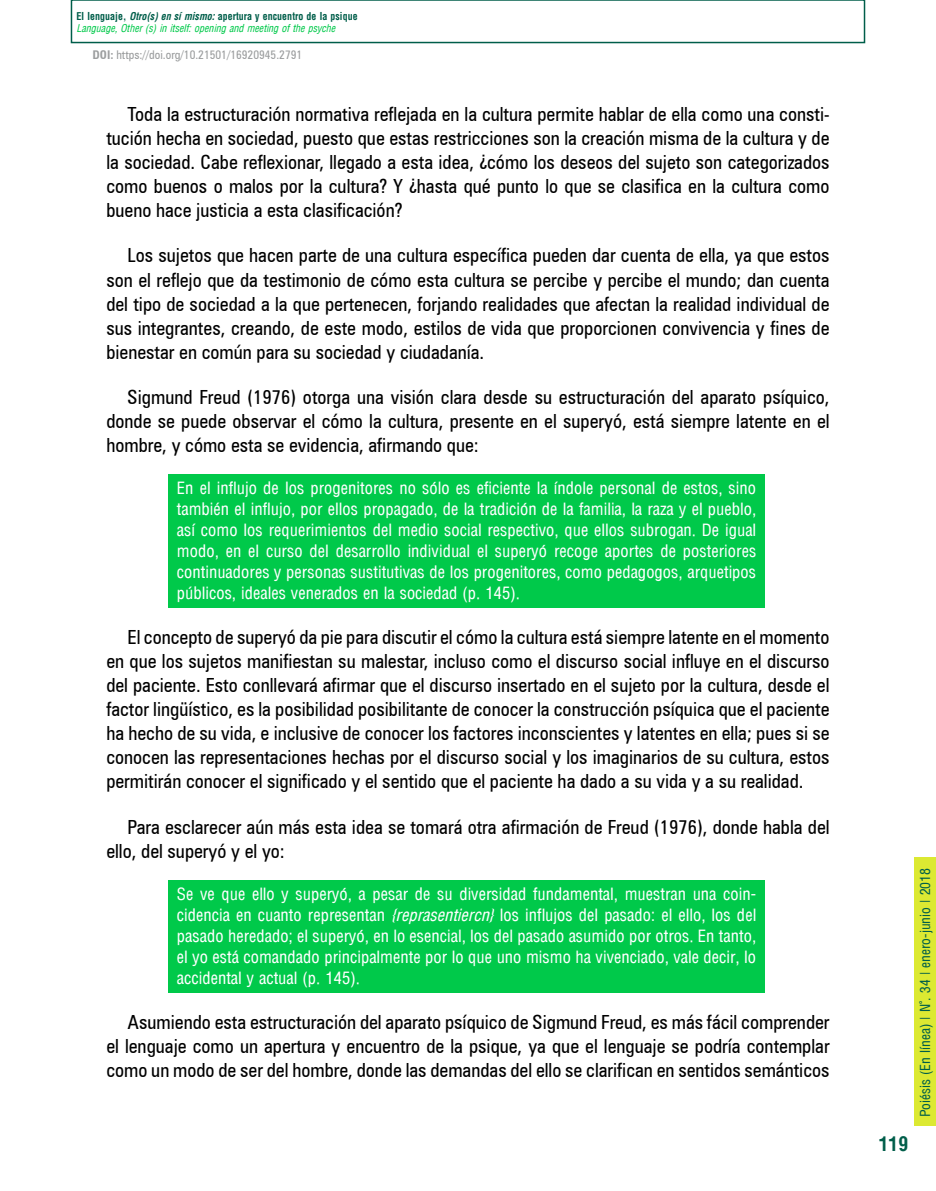
<style>
.page{position:relative;width:936px;height:1191px;background:#fff}
.page>*{position:absolute;margin:0;border:0;box-sizing:border-box;transform-origin:0 0}
.t1{font:condensed 19.5px/24px "Zurich BT";color:#000;text-align:justify}
.t2{font:700 condensed 19.5px "Arena";color:#005e4a}
.t3{font:16.5px/21px "Arena Condensed";color:#fff;text-align:justify}
.t4{font:13.5px "Arena Condensed";color:#005e4a}
.t5{font:condensed 12px "Zurich BT";color:#9c9e9f}
.t6{font:italic condensed 10.5px/12px "Arena";color:#00c94a;scale:.95 1}
.s1{font-weight:700;font-style:normal;color:#005e4a}
.s2{font-weight:700;color:#005e4a}
.s3{font-weight:700}
.s4{font-family:"Arena";font-style:italic;font-stretch:condensed}
</style>
<div class="page">
<div style="left:914px;top:857px;width:21px;height:269px;background:#dce932"></div>
<div style="left:71px;top:0;width:794px;height:43px;border:2px solid #005e4a"></div>
<div style="left:168px;top:474px;width:596px;height:133px;background:#00c94a"></div>
<div style="left:168px;top:880px;width:596px;height:112px;background:#00c94a"></div>
<p class="t6" style="left:76px;top:11px;width:297px"><span class="s1">El lenguaje,</span> <span class="s2">Otro(s) en sí mismo:</span> <span class="s1">apertura y encuentro de la psique<br></span>Language, Other (s) in itself: opening and meeting of the psyche</p>
<p class="t5" style="left:92px;top:47px;width:211px"><span class="s3">DOI:</span> https://doi.org/10.21501/16920945.2791</p>
<p class="t1" style="left:106px;top:102px;width:724px;text-indent:21px">Toda la estructuración normativa reflejada en la cultura permite hablar de ella como una consti&shy;tución hecha en sociedad, puesto que estas restricciones son la creación misma de la cultura y de la sociedad. Cabe reflexionar, llegado a esta idea, ¿cómo los deseos del sujeto son categorizados como buenos o malos por la cultura? Y ¿hasta qué punto lo que se clasifica en la cultura como bueno hace justicia a esta clasificación?</p>
<p class="t1" style="left:106px;top:243px;width:724px;text-indent:21px">Los sujetos que hacen parte de una cultura específica pueden dar cuenta de ella, ya que estos son el reflejo que da testimonio de cómo esta cultura se percibe y percibe el mundo; dan cuenta del tipo de sociedad a la que pertenecen, forjando realidades que afectan la realidad individual de sus integrantes, creando, de este modo, estilos de vida que proporcionen convivencia y fines de bienestar en común para su sociedad y ciudadanía.</p>
<p class="t1" style="left:106px;top:385px;width:724px;text-indent:21px">Sigmund Freud (1976) otorga una visión clara desde su estructuración del aparato psíquico, donde se puede observar el cómo la cultura, presente en el superyó, está siempre latente en el hombre, y cómo esta se evidencia, afirmando que:</p>
<p class="t3" style="left:177px;top:478px;width:581px">En el influjo de los progenitores no sólo es eficiente la índole personal de estos, sino también el influjo, por ellos propagado, de la tradición de la familia, la raza y el pueblo, así como los requerimientos del medio social respectivo, que ellos subrogan. De igual modo, en el curso del desarrollo individual el superyó recoge aportes de posteriores continuadores y personas sustitutivas de los progenitores, como pedagogos, arquetipos públicos, ideales venerados en la sociedad (p. 145).</p>
<p class="t1" style="left:106px;top:625px;width:724px;text-indent:21px">El concepto de superyó da pie para discutir el cómo la cultura está siempre latente en el momento en que los sujetos manifiestan su malestar, incluso como el discurso social influye en el discurso del paciente. Esto conllevará afirmar que el discurso insertado en el sujeto por la cultura, desde el factor lingüístico, es la posibilidad posibilitante de conocer la construcción psíquica que el paciente ha hecho de su vida, e inclusive de conocer los factores inconscientes y latentes en ella; pues si se conocen las representaciones hechas por el discurso social y los imaginarios de su cultura, estos permitirán conocer el significado y el sentido que el paciente ha dado a su vida y a su realidad.</p>
<p class="t1" style="left:106px;top:814px;width:724px;text-indent:21px">Para esclarecer aún más esta idea se tomará otra afirmación de Freud (1976), donde habla del ello, del superyó y el yo:</p>
<p class="t3" style="left:177px;top:883px;width:581px">Se ve que ello y superyó, a pesar de su diversidad fundamental, muestran una coin&shy;cidencia en cuanto representan <span class="s4">{reprasentiercn}</span> los influjos del pasado: el ello, los del pasado heredado; el superyó, en lo esencial, los del pasado asumido por otros. En tanto, el yo está comandado principalmente por lo que uno mismo ha vivenciado, vale decir, lo accidental y actual (p. 145).</p>
<p class="t1" style="left:106px;top:1010px;width:724px;text-indent:21px">Asumiendo esta estructuración del aparato psíquico de Sigmund Freud, es más fácil comprender el lenguaje como un apertura y encuentro de la psique, ya que el lenguaje se podría contemplar como un modo de ser del hombre, donde las demandas del ello se clarifican en sentidos semánticos</p>
<p class="t2" style="left:878px;top:1132px;width:31px">119</p>
<p class="t4" style="left:917px;top:1117px;width:251px;rotate:-90deg">Poiésis (En línea) | N°. 34 | enero-junio | 2018</p>
</div>
